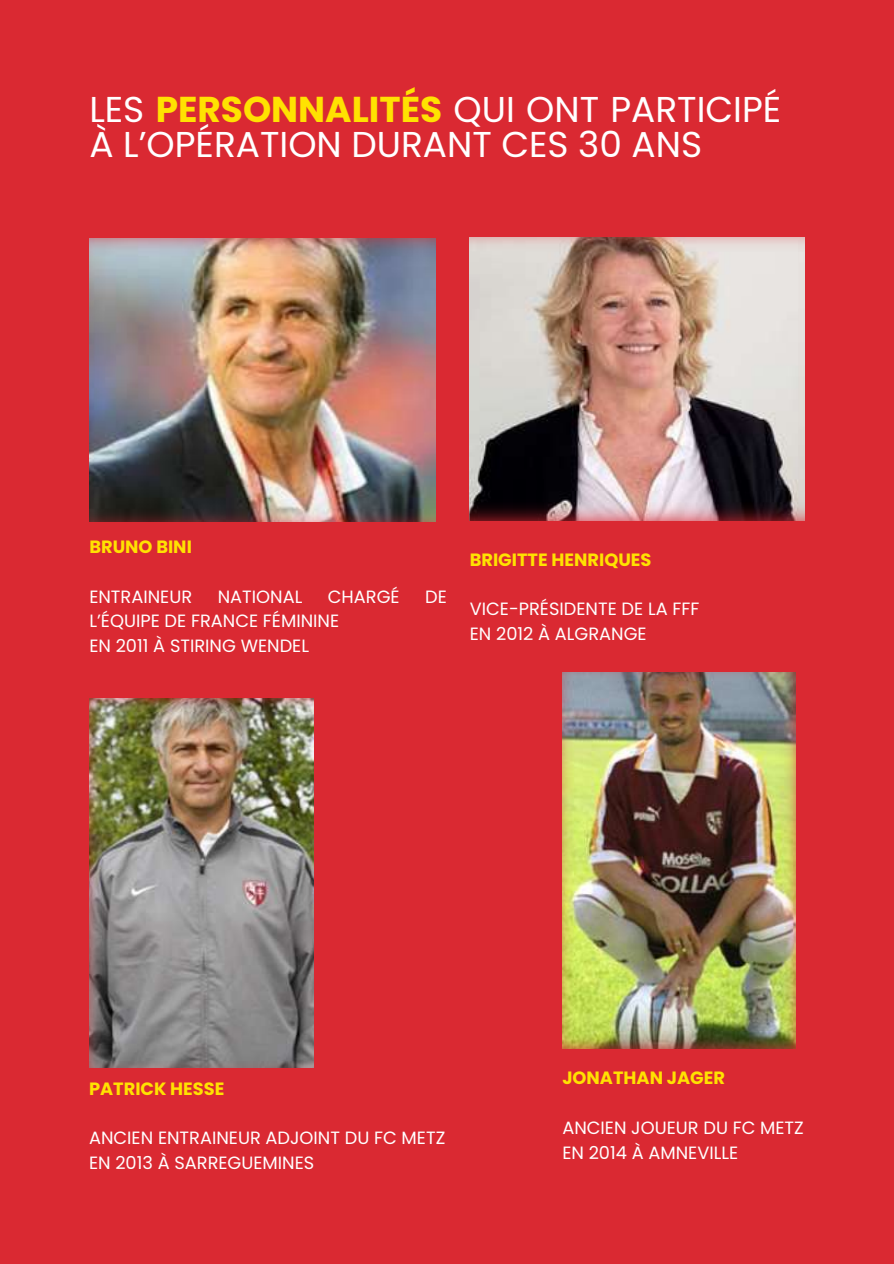
<style>
.page{position:relative;width:894px;height:1264px;background:#fff}
.page>*{position:absolute;margin:0;border:0;box-sizing:border-box;transform-origin:0 0}
.t1{font:35.85px/34.8px "Poppins";color:#fff}
.t2{font:17.85px/24.8px "Poppins";color:#fff}
.t3{font:700 17.85px "Poppins";color:#ffe201}
.s1{font-weight:700;color:#ffe201}
</style>
<div class="page">
<div style="left:0;top:0;width:893px;height:1263px;background:#da2932"></div>
<img style="left:89px;top:238px;width:346px;height:283px">
<img style="left:469px;top:237px;width:334px;height:283px">
<img style="left:89px;top:698px;width:224px;height:369px">
<img style="left:562px;top:673px;width:233px;height:375px">
<h1 class="t1" style="left:89px;top:92px;width:693px">LES <span class="s1">PERSONNALITÉS</span> QUI ONT PARTICIPÉ<br>À L’OPÉRATION DURANT CES 30 ANS</h1>
<p class="t3" style="left:89px;top:534px;width:104px">BRUNO BINI</p>
<p class="t2" style="left:89px;top:584px;width:104px">ENTRAINEUR</p>
<p class="t2" style="left:218px;top:584px;width:86px">NATIONAL</p>
<p class="t2" style="left:328px;top:584px;width:73px">CHARGÉ</p>
<p class="t2" style="left:425px;top:584px;width:23px">DE</p>
<p class="t2" style="left:89px;top:608px;width:251px">L’ÉQUIPE DE FRANCE FÉMININE<br>EN 2011 À STIRING WENDEL</p>
<p class="t3" style="left:469px;top:546px;width:183px">BRIGITTE HENRIQUES</p>
<p class="t2" style="left:469px;top:596px;width:231px">VICE-PRÉSIDENTE DE LA FFF<br>EN 2012 À ALGRANGE</p>
<p class="t3" style="left:89px;top:1076px;width:137px">PATRICK HESSE</p>
<p class="t2" style="left:89px;top:1125px;width:357px">ANCIEN ENTRAINEUR ADJOINT DU FC METZ<br>EN 2013 À SARREGUEMINES</p>
<p class="t3" style="left:562px;top:1065px;width:164px">JONATHAN JAGER</p>
<p class="t2" style="left:562px;top:1115px;width:243px">ANCIEN JOUEUR DU FC METZ<br>EN 2014 À AMNEVILLE</p>
</div>
